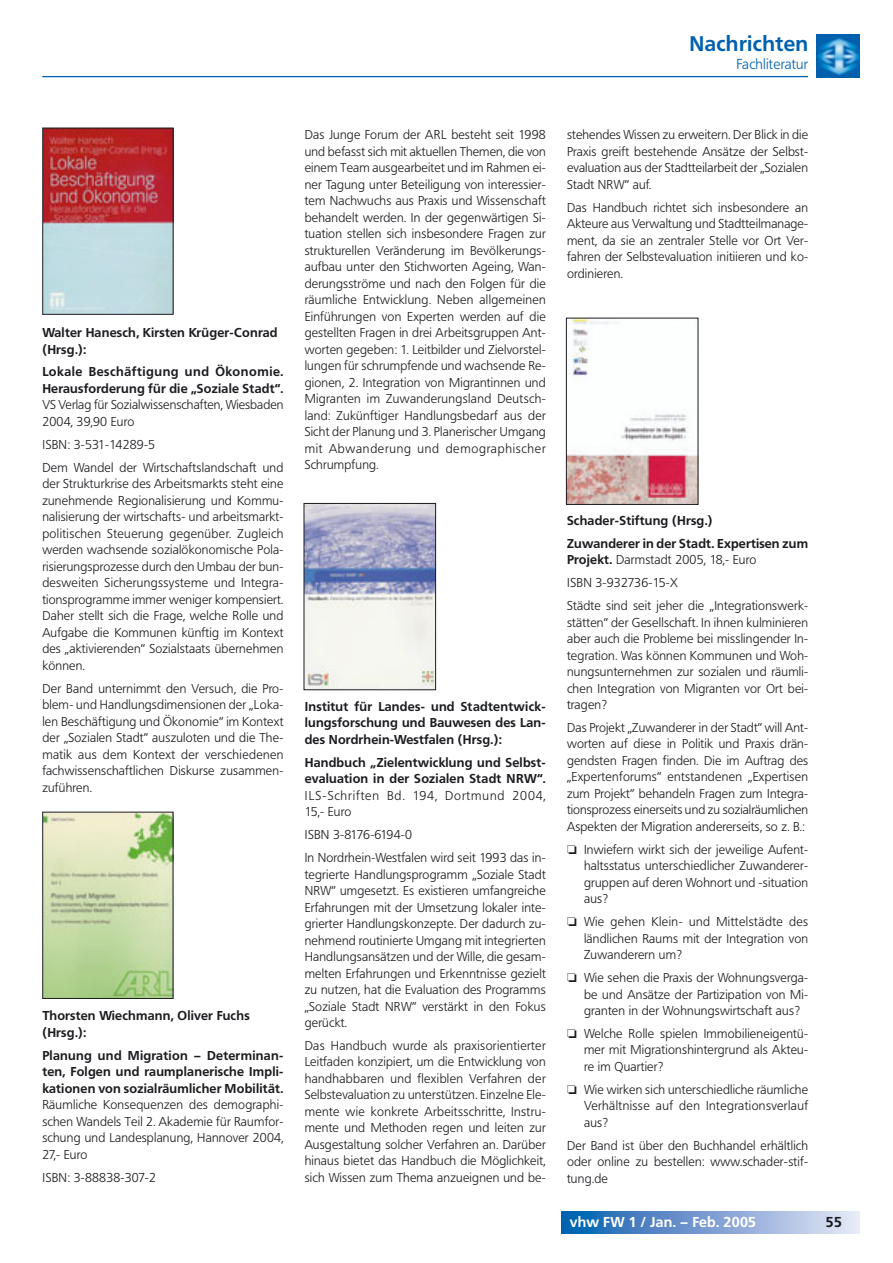
<style>
.page{position:relative;width:893px;height:1263px;background:#fff}
.page>*{position:absolute;margin:0;border:0;box-sizing:border-box;transform-origin:0 0}
.t1{font:700 21px "Frutiger BQ";letter-spacing:.015em;color:#0061af}
.t2{font:700 14.25px "Frutiger BQ";letter-spacing:.015em;color:#fff}
.t3{font:300 14.25px "Frutiger BQ";letter-spacing:.015em;color:#0061af}
.t4{font:700 14.25px "Frutiger BQ";color:#1b1c20}
.t5{font:300 12.75px/16.5px "Frutiger BQ";letter-spacing:.015em;color:#1b1c20;text-align:justify}
.t6{font:700 12.75px/16.5px "Frutiger BQ";letter-spacing:.015em;color:#1b1c20}
.t7{font:300 12.75px/16.5px "Frutiger BQ";letter-spacing:.07em;color:#1b1c20}
.s1{font-weight:700}
</style>
<div class="page">
<svg style="left:561px;top:1212px;width:298px;height:21px;background:#78a0d1"></svg>
<hr style="left:42px;top:76px;width:766px;height:1px;background:#0061af">
<img style="left:816px;top:34px;width:43px;height:44px">
<img style="left:44px;top:814px;width:127px;height:183px">
<div style="left:42px;top:812px;width:131px;height:187px;border:1px solid #1b1c20"></div>
<img style="left:44px;top:130px;width:127px;height:183px">
<div style="left:42px;top:128px;width:131px;height:187px;border:1px solid #1b1c20"></div>
<img style="left:305px;top:505px;width:129px;height:183px">
<div style="left:303px;top:503px;width:133px;height:187px;border:1px solid #1b1c20"></div>
<img style="left:568px;top:320px;width:128px;height:183px">
<div style="left:566px;top:318px;width:132px;height:187px;border:1px solid #1b1c20"></div>
<h1 class="t1" style="left:689px;top:35px;width:120px">Nachrichten</h1>
<p class="t3" style="left:736px;top:58px;width:73px">Fachliteratur</p>
<p class="t6" style="left:42px;top:325px;width:237px">Walter Hanesch, Kirsten Krüger-Conrad (Hrsg.):</p>
<p class="t6" style="left:42px;top:365px;width:242px">Lokale Beschäftigung und Ökonomie.<br>Herausforderung für die „Soziale Stadt“.</p>
<p class="t5" style="left:42px;top:398px;width:242px">VS Verlag für Sozialwissenschaften, Wiesbaden<br>2004, 39,90 Euro</p>
<p class="t5" style="left:42px;top:434px;width:242px;line-height:23px">ISBN: 3-531-14289-5<br>Dem Wandel der Wirtschaftslandschaft und</p>
<p class="t5" style="left:42px;top:476px;width:242px">der Strukturkrise des Arbeitsmarkts steht eine zunehmende Regionalisierung und Kommu&shy;nalisierung der wirtschafts- und arbeitsmarkt&shy;politischen Steuerung gegenüber. Zugleich werden wachsende sozialökonomische Pola&shy;risierungsprozesse durch den Umbau der bun&shy;desweiten Sicherungssysteme und Integra&shy;tionsprogramme immer weniger kompensiert.<br>Daher stellt sich die Frage, welche Rolle und Aufgabe die Kommunen künftig im Kontext des „aktivierenden“ Sozialstaats übernehmen können.</p>
<p class="t5" style="left:42px;top:681px;width:242px">Der Band unternimmt den Versuch, die Pro&shy;blem- und Handlungsdimensionen der „Loka&shy;len Beschäftigung und Ökonomie“ im Kontext der „Sozialen Stadt“ auszuloten und die The&shy;matik aus dem Kontext der verschiedenen fachwissenschaftlichen Diskurse zusammen&shy;zuführen.</p>
<p class="t6" style="left:42px;top:1009px;width:209px">Thorsten Wiechmann, Oliver Fuchs (Hrsg.):</p>
<p class="t6" style="left:42px;top:1048px;width:242px;text-align:justify">Planung und Migration – Determinan&shy;ten, Folgen und raumplanerische Impli&shy;kationen von sozialräumlicher Mobilität.</p>
<p class="t5" style="left:42px;top:1097px;width:243px">Räumliche Konsequenzen des demographi&shy;schen Wandels Teil 2. Akademie für Raumfor&shy;schung und Landesplanung, Hannover 2004, 27,- Euro</p>
<p class="t5" style="left:42px;top:1170px;width:115px">ISBN: 3-88838-307-2</p>
<p class="t5" style="left:305px;top:128px;width:242px">Das Junge Forum der ARL besteht seit 1998 und befasst sich mit aktuellen Themen, die von einem Team ausgearbeitet und im Rahmen ei&shy;ner Tagung unter Beteiligung von interessier&shy;tem Nachwuchs aus Praxis und Wissenschaft behandelt werden. In der gegenwärtigen Si&shy;tuation stellen sich insbesondere Fragen zur strukturellen Veränderung im Bevölkerungs&shy;aufbau unter den Stichworten Ageing, Wan&shy;derungsströme und nach den Folgen für die räumliche Entwicklung. Neben allgemeinen Einführungen von Experten werden auf die gestellten Fragen in drei Arbeitsgruppen Ant&shy;worten gegeben: 1. Leitbilder und Zielvorstel&shy;lungen für schrumpfende und wachsende Re&shy;gionen, 2. Integration von Migrantinnen und Migranten im Zuwanderungsland Deutsch&shy;land: Zukünftiger Handlungsbedarf aus der Sicht der Planung und 3. Planerischer Umgang mit Abwanderung und demographischer Schrumpfung.</p>
<p class="t6" style="left:305px;top:699px;width:242px;text-align:justify">Institut für Landes- und Stadtentwick&shy;lungsforschung und Bauwesen des Lan&shy;des Nordrhein-Westfalen (Hrsg.):</p>
<p class="t6" style="left:305px;top:755px;width:242px">Handbuch „Zielentwicklung und Selbst&shy;evaluation in der Sozialen Stadt NRW“.</p>
<p class="t7" style="left:305px;top:788px;width:242px">ILS-Schriften Bd. 194, Dortmund 2004,<br>15,- Euro</p>
<p class="t5" style="left:305px;top:824px;width:242px;line-height:23px">ISBN 3-8176-6194-0<br>In Nordrhein-Westfalen wird seit 1993 das in-</p>
<p class="t5" style="left:305px;top:867px;width:242px">tegrierte Handlungsprogramm „Soziale Stadt NRW“ umgesetzt. Es existieren umfangreiche Erfahrungen mit der Umsetzung lokaler inte&shy;grierter Handlungskonzepte. Der dadurch zu&shy;nehmend routinierte Umgang mit integrierten Handlungsansätzen und der Wille, die gesam&shy;melten Erfahrungen und Erkenntnisse gezielt zu nutzen, hat die Evaluation des Programms „Soziale Stadt NRW“ verstärkt in den Fokus gerückt.</p>
<p class="t5" style="left:305px;top:1038px;width:242px">Das Handbuch wurde als praxisorientierter Leitfaden konzipiert, um die Entwicklung von handhabbaren und flexiblen Verfahren der Selbstevaluation zu unterstützen. Einzelne Ele&shy;mente wie konkrete Arbeitsschritte, Instru&shy;mente und Methoden regen und leiten zur Ausgestaltung solcher Verfahren an. Darüber hinaus bietet das Handbuch die Möglichkeit, sich Wissen zum Thema anzueignen und be-</p>
<p class="t5" style="left:567px;top:128px;width:242px">stehendes Wissen zu erweitern. Der Blick in die Praxis greift bestehende Ansätze der Selbst&shy;evaluation aus der Stadtteilarbeit der „Sozialen Stadt NRW“ auf.</p>
<p class="t5" style="left:567px;top:200px;width:242px">Das Handbuch richtet sich insbesondere an Akteure aus Verwaltung und Stadtteilmanage&shy;ment, da sie an zentraler Stelle vor Ort Ver&shy;fahren der Selbstevaluation initiieren und ko&shy;ordinieren.</p>
<p class="t6" style="left:567px;top:510px;width:242px;line-height:23px">Schader-Stiftung (Hrsg.)<br>Zuwanderer in der Stadt. Expertisen zum</p>
<p class="t5" style="left:567px;top:549px;width:242px;line-height:23px;text-align:left"><span class="s1">Projekt.</span> Darmstadt 2005, 18,- Euro<br>ISBN 3-932736-15-X<br>Städte sind seit jeher die „Integrationswerk-</p>
<p class="t5" style="left:567px;top:615px;width:243px">stätten“ der Gesellschaft. In ihnen kulminieren aber auch die Probleme bei misslingender In&shy;tegration. Was können Kommunen und Woh&shy;nungsunternehmen zur sozialen und räumli&shy;chen Integration von Migranten vor Ort bei&shy;tragen?</p>
<p class="t5" style="left:567px;top:720px;width:242px">Das Projekt „Zuwanderer in der Stadt“ will Ant&shy;worten auf diese in Politik und Praxis drän&shy;gendsten Fragen finden. Die im Auftrag des „Expertenforums“ entstandenen „Expertisen zum Projekt“ behandeln Fragen zum Integra&shy;tionsprozess einerseits und zu sozialräumlichen Aspekten der Migration andererseits, so z. B.:</p>
<p class="t5" style="left:584px;top:842px;width:225px;text-indent:-17px">❏ Inwiefern wirkt sich der jeweilige Aufent&shy;haltsstatus unterschiedlicher Zuwanderer&shy;gruppen auf deren Wohnort und -situation aus?</p>
<p class="t5" style="left:584px;top:914px;width:225px;text-indent:-17px">❏ Wie gehen Klein- und Mittelstädte des ländlichen Raums mit der Integration von Zuwanderern um?</p>
<p class="t5" style="left:584px;top:970px;width:225px;text-indent:-17px">❏ Wie sehen die Praxis der Wohnungsverga&shy;be und Ansätze der Partizipation von Mi&shy;granten in der Wohnungswirtschaft aus?</p>
<p class="t5" style="left:584px;top:1026px;width:225px;text-indent:-17px">❏ Welche Rolle spielen Immobilieneigentü&shy;mer mit Migrationshintergrund als Akteu&shy;re im Quartier?</p>
<p class="t5" style="left:584px;top:1082px;width:225px;text-indent:-17px">❏ Wie wirken sich unterschiedliche räumliche Verhältnisse auf den Integrationsverlauf aus?</p>
<p class="t5" style="left:567px;top:1138px;width:242px">Der Band ist über den Buchhandel erhältlich oder online zu bestellen: www.schader-stif&shy;tung.de</p>
<p class="t2" style="left:570px;top:1217px;width:188px">vhw FW 1 / Jan. – Feb. 2005</p>
<p class="t4" style="left:825px;top:1217px;width:18px">55</p>
</div>
